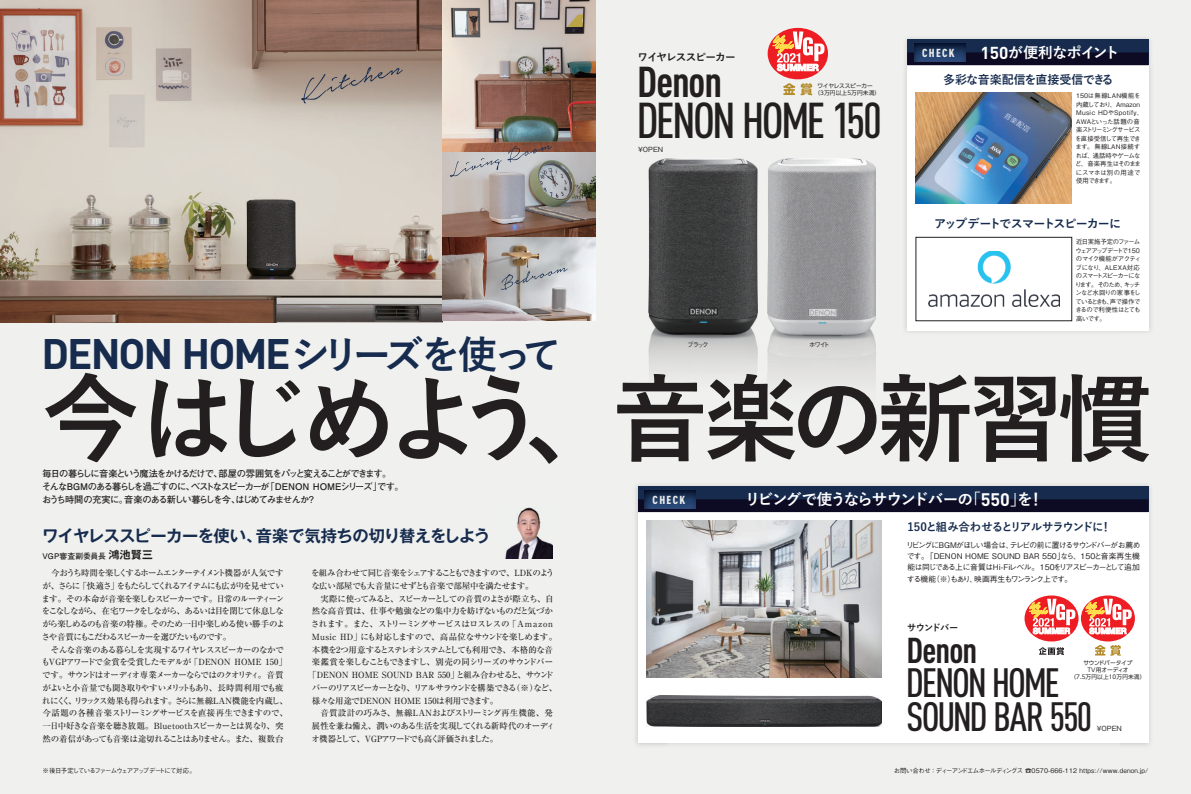
<style>
.page{position:relative;width:1191px;height:794px;background:#f0f1ef}
.page>*{position:absolute;margin:0;border:0;box-sizing:border-box;transform-origin:0 0}
.t1{font:700 95.7px "Yu Go Pr 6 N";letter-spacing:-.09em;color:#231f20}
.t2{font:500 condensed 49.6px "DIN Pro";letter-spacing:-.055em;color:#231f20}
.t3{font:700 condensed 42.5px "DIN Pro";letter-spacing:-.025em;color:#231f20}
.t4{font:700 42.1px "DIN Pro";letter-spacing:-.05em;color:#162b4d}
.t5{font:500 condensed 40.4px/33.3px "DIN Pro";letter-spacing:-.055em;color:#231f20}
.t6{font:700 condensed 35.4px "DIN Pro";letter-spacing:-.025em;color:#231f20}
.t7{font:700 16.3px "Gothic MB101 Pro De";letter-spacing:-.035em;color:#162b4d}
.t8{font:700 15.6px "Yu Go Pr 6 N";letter-spacing:-.08em;color:#fff}
.t9{font:700 14.9px "Yu Go Pr 6 N";letter-spacing:-.045em;color:#fff}
.t10{font:700 12px "Yu Go";letter-spacing:-.08em;color:#162b4d}
.t11{font:700 12px "Yu Go";letter-spacing:-.03em;color:#162b4d}
.t12{font:900 condensed 11.5px "DIN Pro";letter-spacing:.115em;color:#eaece8}
.t13{font:700 11.3px "Yu Go";letter-spacing:-.085em;color:#162b4d}
.t14{font:700 10.6px "Yu Go";letter-spacing:-.085em;color:#231f20}
.t15{font:700 9.2px/12.8px "Futo Go B101 Pro";letter-spacing:-.105em;color:#231f20}
.t16{font:700 9.2px "Yu Go";letter-spacing:-.08em;color:#231f20}
.t17{font:500 8.5px/12.8px "Ryumin Pro";letter-spacing:-.085em;color:#231f20}
.t18{font:500 8.5px "Ryumin Pro";color:#231f20}
.t19{font:500 8.5px "Ryumin Pro";letter-spacing:-.155em;color:#231f20}
.t20{font:500 8.5px "Ryumin Pro";letter-spacing:-.065em;color:#231f20}
.t21{font:500 8.5px "Ryumin Pro";letter-spacing:-.06em;color:#231f20}
.t22{font:500 8.5px "Ryumin Pro";letter-spacing:-.115em;color:#231f20}
.t23{font:500 8.5px "Ryumin Pro";letter-spacing:-.005em;color:#231f20}
.t24{font:500 8.5px "Ryumin Pro";letter-spacing:-.055em;color:#231f20}
.t25{font:500 8.5px "Ryumin Pro";letter-spacing:-.045em;color:#231f20}
.t26{font:500 8.5px "Ryumin Pro";letter-spacing:-.025em;color:#231f20}
.t27{font:500 8.5px "Ryumin Pro";letter-spacing:-.135em;color:#231f20}
.t28{font:500 7.8px/11.3px "Gothic BBB Pro";letter-spacing:-.125em;color:#231f20;text-align:justify}
.t29{font:700 7.8px "Futo Go B101 Pro";letter-spacing:.01em;color:#231f20}
.t30{font:500 7.1px "Gothic BBB Pro";color:#231f20}
.t31{font:500 6.4px/8.5px "Gothic BBB Pro";color:#231f20}
.t32{font:500 6.4px/8.5px "Gothic BBB Pro";letter-spacing:-.105em;color:#231f20}
.t33{font:500 6.4px "Gothic BBB Pro";letter-spacing:-.02em;color:#231f20}
.t34{font:500 6.4px "Gothic BBB Pro";letter-spacing:-.12em;color:#231f20}
.t35{font:500 6.4px "Gothic BBB Pro";letter-spacing:-.075em;color:#231f20}
.t36{font:5.7px/7.1px "UD Shin Go Pro";letter-spacing:.02em;color:#231f20}
.s1{font-family:"DIN Pro";font-size:17.1px}
.s2{font-family:"Yu Go Pr 6 N";font-size:39px}
.s3{font-family:"DIN Pro";font-size:17.9px}
.s4{font-family:"Midashi Go Pro MB31";font-weight:400;font-size:11.3px}
</style>
<div class="page">
<img style="left:648px;top:159px;width:109px;height:215px">
<img style="left:767px;top:159px;width:109px;height:224px">
<img style="left:0;top:0;width:442px;height:322px">
<img style="left:635px;top:484px;width:516px;height:30px">
<img style="left:1119px;top:514px;width:32px;height:232px">
<div style="left:638px;top:486px;width:510px;height:257px;background:#fff"></div>
<img style="left:905px;top:37px;width:246px;height:30px">
<img style="left:905px;top:67px;width:32px;height:265px">
<img style="left:1118px;top:67px;width:33px;height:265px">
<img style="left:937px;top:330px;width:181px;height:2px">
<div style="left:907px;top:40px;width:241px;height:290px;background:#fff"></div>
<img style="left:442px;top:0;width:153px;height:153px">
<img style="left:442px;top:153px;width:153px;height:168px">
<img style="left:646px;top:521px;width:236px;height:157px">
<img style="left:646px;top:695px;width:236px;height:32px">
<img style="left:928px;top:251px;width:131px;height:56px">
<div style="left:915px;top:237px;width:156px;height:84px;border:1px solid #231f20"></div>
<img style="left:915px;top:93px;width:156px;height:110px">
<img style="left:505px;top:508px;width:48px;height:50px">
<svg style="left:767px;top:28px;width:61px;height:51px"></svg>
<svg style="left:773px;top:32px;width:51px;height:39px"></svg>
<svg style="left:783px;top:83px;width:29px;height:12px"></svg>
<div style="left:638px;top:486px;width:510px;height:26px;background:#162b4d"></div>
<svg style="left:1081px;top:595px;width:53px;height:46px"></svg>
<svg style="left:1085px;top:599px;width:46px;height:35px"></svg>
<svg style="left:1094px;top:645px;width:27px;height:11px"></svg>
<svg style="left:1024px;top:595px;width:54px;height:46px"></svg>
<svg style="left:1029px;top:599px;width:46px;height:35px"></svg>
<svg style="left:1038px;top:647px;width:26px;height:8px"></svg>
<div style="left:907px;top:40px;width:241px;height:25px;background:#162b4d"></div>
<svg style="left:907px;top:52px;width:241px;height:13px;background:#0d0b25"></svg>
<svg style="left:638px;top:499px;width:510px;height:13px;background:#0d0b25"></svg>
<img style="left:644px;top:490px;width:51px;height:18px">
<img style="left:914px;top:43px;width:51px;height:19px">
<svg style="left:301px;top:67px;width:102px;height:36px;background:#a4958b"></svg>
<svg style="left:450px;top:145px;width:102px;height:32px;background:#b3a8a4"></svg>
<svg style="left:501px;top:268px;width:66px;height:22px"></svg>
<p class="t14" style="left:637px;top:51px;width:100px">ワイヤレススピーカー</p>
<h3 class="t3" style="left:637px;top:56px;width:86px">Denon</h3>
<h2 class="t2" style="left:636px;top:91px;width:247px">DENON HOME 150</h2>
<p class="t30" style="left:638px;top:143px;width:27px">¥OPEN</p>
<p class="t36" style="left:814px;top:82px;width:67px;text-indent:3px">ワイヤレススピーカー（3万円以上5万円未満）</p>
<h3 class="t12" style="left:922px;top:46px;width:34px">CHECK</h3>
<h3 class="t9" style="left:980px;top:44px;width:141px"><span class="s1">150</span>が便利なポイント</h3>
<h3 class="t11" style="left:943px;top:72px;width:172px">多彩な音楽配信を直接受信できる</h3>
<p class="t31" style="left:1075px;top:91px;width:69px">150は無線LAN機能を内蔵しており、Amazon<br>Music HDやSpotify、<br>AWAといった話題の音楽ストリーミングサービスを直接受信して再生できます。無線LAN接続すれば、通話時やゲームなど、音楽再生はそのままにスマホは別の用途で使用できます。</p>
<h3 class="t10" style="left:934px;top:217px;width:189px">アップデートでスマートスピーカーに</h3>
<p class="t32" style="left:1075px;top:237px;width:67px">近日実施予定のファームウェアアップデートで150のマイク機能がアクティブになり、ALEXA対応のスマートスピーカーになります。そのため、キッチンなど水回りの家事をしているときも、声で操作できるので利便性はとても高いです。</p>
<h3 class="t4" style="left:42px;top:325px;width:521px">DENON HOME<span class="s2">シリーズを使って</span></h3>
<h1 class="t1" style="left:43px;top:365px;width:1111px">今はじめよう、音楽の新習慣</h1>
<p class="t15" style="left:42px;top:466px;width:363px">毎日の暮らしに音楽という魔法をかけるだけで、部屋の雰囲気をパッと変えることができます。<br>そんなBGMのある暮らしを過ごすのに、ベストなスピーカーが「DENON HOMEシリーズ」です。おうち時間の充実に。音楽のある新しい暮らしを今、はじめてみませんか？</p>
<p class="t35" style="left:687px;top:339px;width:23px">ブラック</p>
<p class="t35" style="left:809px;top:339px;width:22px">ホワイト</p>
<h3 class="t12" style="left:652px;top:492px;width:34px">CHECK</h3>
<h3 class="t8" style="left:745px;top:491px;width:300px">リビングで使うならサウンドバーの「<span class="s3">550</span>」を！</h3>
<h3 class="t7" style="left:42px;top:522px;width:449px">ワイヤレススピーカーを使い、音楽で気持ちの切り替えをしよう</h3>
<p class="t29" style="left:43px;top:549px;width:112px">VGP審査副委員長 <span class="s4">鴻池賢三</span></p>
<p class="t17" style="left:41px;top:566px;width:248px">　今おうち時間を楽しくするホームエンターテイメント機器が人気ですが、さらに「快適さ」をもたらしてくれるアイテムにも広がりを見せています。その本命が音楽を楽しむスピーカーです。日常のルーティーンをこなしながら、在宅ワークをしながら、あるいは目を閉じて休息しながら楽しめるのも音楽の特権。そのため一日中楽しめる使い勝手のよさや音質にもこだわるスピーカーを選びたいものです。<br>　そんな音楽のある暮らしを実現するワイヤレススピーカーのなかでもVGPアワードで金賞を受賞したモデルが「DENON HOME 150」です。サウンドはオーディオ専業メーカーならではのクオリティ。音質がよいと小音量でも聞き取りやすいメリットもあり、長時間利用でも疲れにくく、リラックス効果も得られます。さらに無線LAN機能を内蔵し、今話題の各種音楽ストリーミングサービスを直接再生できますので、一日中好きな音楽を聴き放題。Bluetoothスピーカーとは異なり、突然の着信があっても音楽は途切れることはありません。また、複数台</p>
<p class="t17" style="left:311px;top:566px;width:245px">を組み合わせて同じ音楽をシェアすることもできますので、LDKのよう</p>
<p class="t25" style="left:311px;top:579px;width:224px">な広い部屋でも大音量にせずとも音楽で部屋中を満たせます。</p>
<p class="t17" style="left:312px;top:591px;width:243px">　実際に使ってみると、スピーカーとしての音質のよさが際立ち、自</p>
<p class="t24" style="left:312px;top:604px;width:243px">然な高音質は、仕事や勉強などの集中力を妨げないものだと気づか</p>
<p class="t21" style="left:311px;top:617px;width:243px">されます。また、ストリーミングサービスはロスレスの「Amazon</p>
<p class="t20" style="left:312px;top:630px;width:247px">Music HD」にも対応しますので、高品位なサウンドを楽しめます。</p>
<p class="t22" style="left:312px;top:643px;width:242px">本機を2つ用意するとステレオシステムとしても利用でき、本格的な音</p>
<p class="t17" style="left:312px;top:655px;width:243px">楽鑑賞を楽しむこともできますし、別売の同シリーズのサウンドバー</p>
<p class="t18" style="left:308px;top:668px;width:247px">「DENON HOME SOUND BAR 550」と組み合わせると、サウンド</p>
<p class="t19" style="left:312px;top:681px;width:247px">バーのリアスピーカーとなり、リアルサラウンドを構築できる（ ※ ）など、</p>
<p class="t26" style="left:312px;top:694px;width:188px">様々な用途でDENON HOME 150は利用できます。</p>
<p class="t23" style="left:312px;top:706px;width:242px">　音質設計の巧みさ、無線LANおよびストリーミング再生機能、発</p>
<p class="t17" style="left:312px;top:719px;width:244px">展性を兼ね備え、潤いのある生活を実現してくれる新時代のオーディ</p>
<p class="t27" style="left:311px;top:732px;width:188px">オ機器として、VGPアワードでも高く評価されました。</p>
<h3 class="t13" style="left:907px;top:520px;width:206px">150と組み合わせるとリアルサラウンドに！</h3>
<p class="t28" style="left:906px;top:538px;width:236px">リビングにBGMがほしい場合は、テレビの前に置けるサウンドバーがお薦めです。「DENON HOME SOUND BAR 550」なら、150と音楽再生機能は同じである上に音質はHi-Fiレベル。150をリアスピーカーとして追加する機能（※）もあり、映画再生もワンランク上です。</p>
<p class="t16" style="left:907px;top:622px;width:53px">サウンドバー</p>
<h3 class="t6" style="left:906px;top:629px;width:72px">Denon</h3>
<h3 class="t5" style="left:906px;top:666px;width:188px">DENON HOME<br>SOUND BAR 550</h3>
<p class="t36" style="left:1070px;top:659px;width:77px;text-align:center">サウンドバータイプ<br>TV用オーディオ<br>（7.5万円以上10万円未満）</p>
<p class="t30" style="left:1096px;top:722px;width:27px">¥OPEN</p>
<p class="t34" style="left:43px;top:766px;width:155px">※後日予定しているファームウェアアップデートにて対応。</p>
<p class="t33" style="left:894px;top:766px;width:256px">お問い合わせ：ディーアンドエムホールディングス ☎0570-666-112 https://www.denon.jp/</p>
</div>
